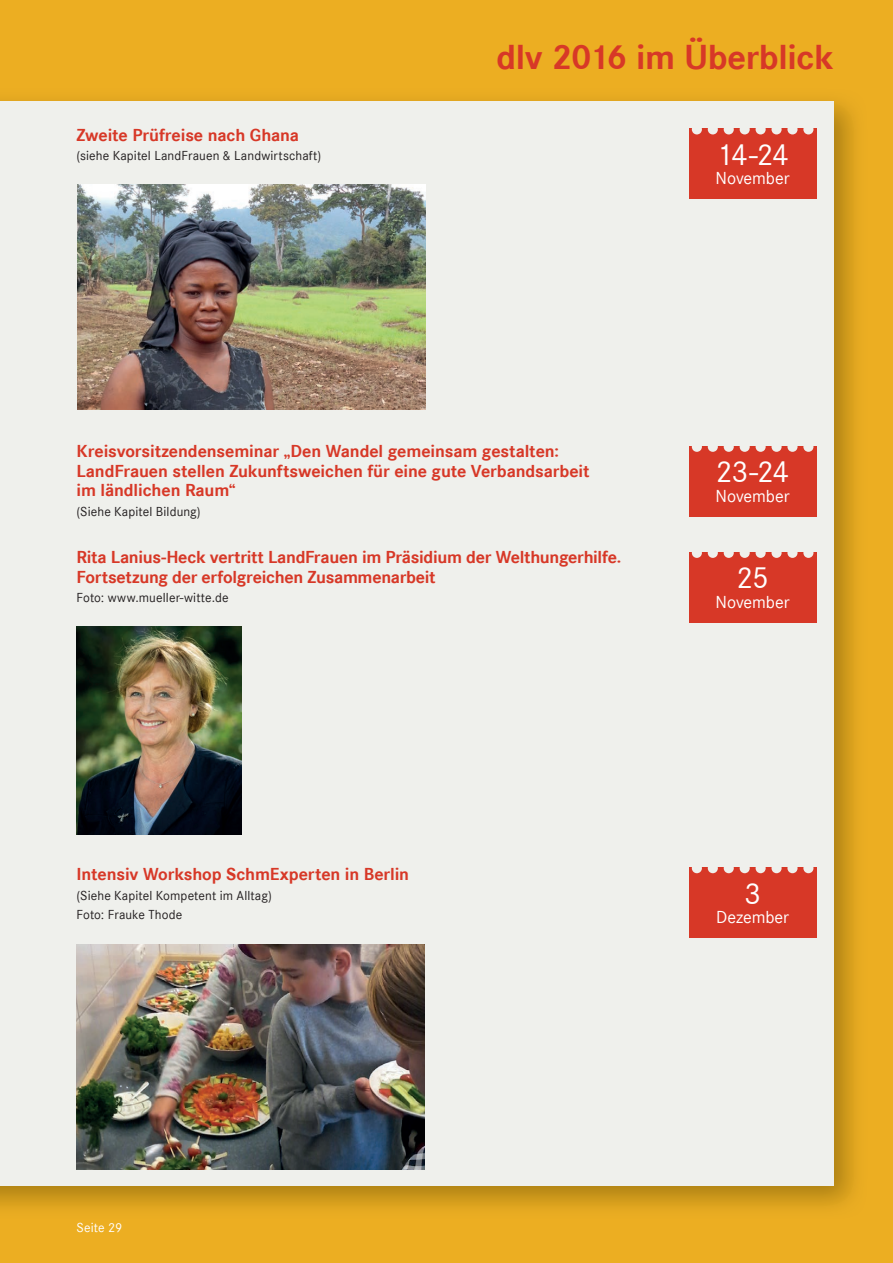
<style>
.page{position:relative;width:893px;height:1263px;background:#ecae22}
.page>*{position:absolute;margin:0;border:0;box-sizing:border-box;transform-origin:0 0}
.t1{font:700 36px "Corporate S";letter-spacing:-.01em;color:#d73827}
.t2{font:31.5px "Corporate S";letter-spacing:-.045em;color:#fff}
.t3{font:700 18px/19.5px "Corporate S";letter-spacing:-.01em;color:#d73827}
.t4{font:18px "Corporate S";letter-spacing:-.005em;color:#fff}
.t5{font:13.5px/19.5px "Corporate S";letter-spacing:.01em;color:#231f20}
.t6{font:13.5px "Corporate S";letter-spacing:.005em;color:#fff}
</style>
<div class="page">
<img style="left:0;top:100px;width:856px;height:1108px">
<div style="left:0;top:101px;width:833px;height:1084px;background:#eff0ec"></div>
<div style="left:689px;top:128px;width:127px;height:71px;background:#d73827"></div>
<svg style="left:692px;top:128px;width:121px;height:6px"></svg>
<div style="left:689px;top:446px;width:127px;height:71px;background:#d73827"></div>
<svg style="left:692px;top:446px;width:121px;height:6px"></svg>
<div style="left:689px;top:552px;width:127px;height:71px;background:#d73827"></div>
<svg style="left:692px;top:552px;width:121px;height:6px"></svg>
<img style="left:77px;top:627px;width:164px;height:207px">
<div style="left:689px;top:867px;width:127px;height:71px;background:#d73827"></div>
<svg style="left:692px;top:867px;width:121px;height:6px"></svg>
<img style="left:77px;top:944px;width:347px;height:225px">
<img style="left:77px;top:184px;width:348px;height:226px">
<p class="t3" style="left:77px;top:125px;width:224px">Zweite Prüfreise nach Ghana</p>
<p class="t5" style="left:77px;top:146px;width:246px">(siehe Kapitel LandFrauen &amp; Landwirtschaft)</p>
<h1 class="t1" style="left:496px;top:36px;width:338px">dlv 2016 im Überblick</h1>
<h2 class="t2" style="left:716px;top:137px;width:74px">14-24</h2>
<p class="t4" style="left:716px;top:168px;width:76px">November</p>
<p class="t3" style="left:77px;top:442px;width:514px">Kreisvorsitzendenseminar „Den Wandel gemeinsam gestalten:<br>LandFrauen stellen Zukunftsweichen für eine gute Verbandsarbeit im ländlichen Raum“</p>
<p class="t5" style="left:77px;top:502px;width:126px">(Siehe Kapitel Bildung)</p>
<p class="t3" style="left:77px;top:548px;width:546px">Rita Lanius-Heck vertritt LandFrauen im Präsidium der Welthungerhilfe.<br>Fortsetzung der erfolgreichen Zusammenarbeit</p>
<p class="t5" style="left:77px;top:588px;width:154px">Foto: www.mueller-witte.de</p>
<h2 class="t2" style="left:716px;top:454px;width:75px">23-24</h2>
<p class="t4" style="left:716px;top:486px;width:76px">November</p>
<h2 class="t2" style="left:736px;top:560px;width:34px">25</h2>
<p class="t4" style="left:716px;top:592px;width:76px">November</p>
<p class="t3" style="left:77px;top:865px;width:334px">Intensiv Workshop SchmExperten in Berlin</p>
<p class="t5" style="left:77px;top:886px;width:197px">(Siehe Kapitel Kompetent im Alltag)<br>Foto: Frauke Thode</p>
<h2 class="t2" style="left:744px;top:875px;width:18px">3</h2>
<p class="t4" style="left:716px;top:907px;width:74px">Dezember</p>
<p class="t6" style="left:77px;top:1219px;width:47px">Seite 29</p>
</div>
